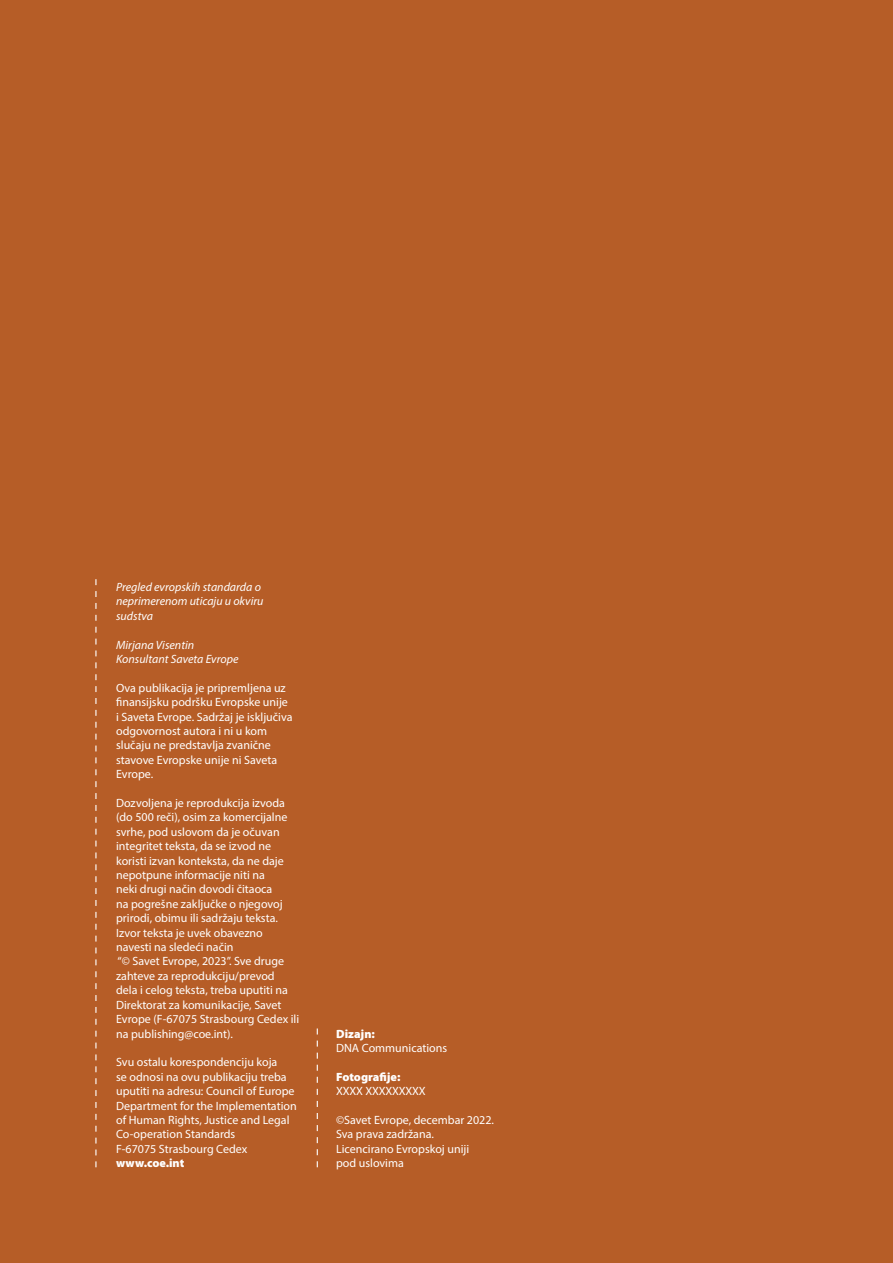
<style>
.page{position:relative;width:893px;height:1263px;background:#b65d27}
.page>*{position:absolute;margin:0;border:0;box-sizing:border-box;transform-origin:0 0}
.t1{font:12px/14.4px "Myriad Pro";color:#fff}
.t2{font:italic 12px/14.4px "Myriad Pro";color:#fff}
.t3{font:900 12px "Myriad Pro";color:#fff}
</style>
<div class="page">
<svg style="left:95px;top:579px;width:1px;height:588px"></svg>
<svg style="left:317px;top:1028px;width:1px;height:139px"></svg>
<p class="t2" style="left:116px;top:580px;width:149px">Pregled evropskih standarda o neprimerenom uticaju u okviru sudstva</p>
<p class="t2" style="left:116px;top:637px;width:124px">Mirjana Visentin<br>Konsultant Saveta Evrope</p>
<p class="t1" style="left:116px;top:680px;width:178px">Ova publikacija je pripremljena uz finansijsku podršku Evropske unije i Saveta Evrope. Sadržaj je isključiva odgovornost autora i ni u kom slučaju ne predstavlja zvanične stavove Evropske unije ni Saveta<br>Evrope.</p>
<p class="t1" style="left:116px;top:796px;width:185px">Dozvoljena je reprodukcija izvoda (do 500 reči), osim za komercijalne svrhe, pod uslovom da je očuvan integritet teksta, da se izvod ne koristi izvan konteksta, da ne daje nepotpune informacije niti na<br>neki drugi način dovodi čitaoca<br>na pogrešne zaključke o njegovoj prirodi, obimu ili sadržaju teksta.<br>Izvor teksta je uvek obavezno navesti na sledeći način<br>“© Savet Evrope, 2023”. Sve druge zahteve za reprodukciju/prevod<br>dela i celog teksta, treba uputiti na<br>Direktorat za komunikacije, Savet<br>Evrope (F-67075 Strasbourg Cedex ili na publishing@coe.int).</p>
<p class="t1" style="left:116px;top:1055px;width:182px">Svu ostalu korespondenciju koja<br>se odnosi na ovu publikaciju treba uputiti na adresu: Council of Europe<br>Department for the Implementation of Human Rights, Justice and Legal<br>Co-operation Standards<br>F-67075 Strasbourg Cedex</p>
<p class="t3" style="left:116px;top:1156px;width:70px">www.coe.int</p>
<p class="t3" style="left:336px;top:1027px;width:40px">Dizajn:</p>
<p class="t1" style="left:336px;top:1040px;width:113px">DNA Communications</p>
<p class="t3" style="left:336px;top:1070px;width:66px">Fotografije:</p>
<p class="t1" style="left:336px;top:1084px;width:91px">XXXX XXXXXXXXX</p>
<p class="t1" style="left:336px;top:1112px;width:159px">©Savet Evrope, decembar 2022.<br>Sva prava zadržana.<br>Licencirano Evropskoj uniji<br>pod uslovima</p>
</div>
